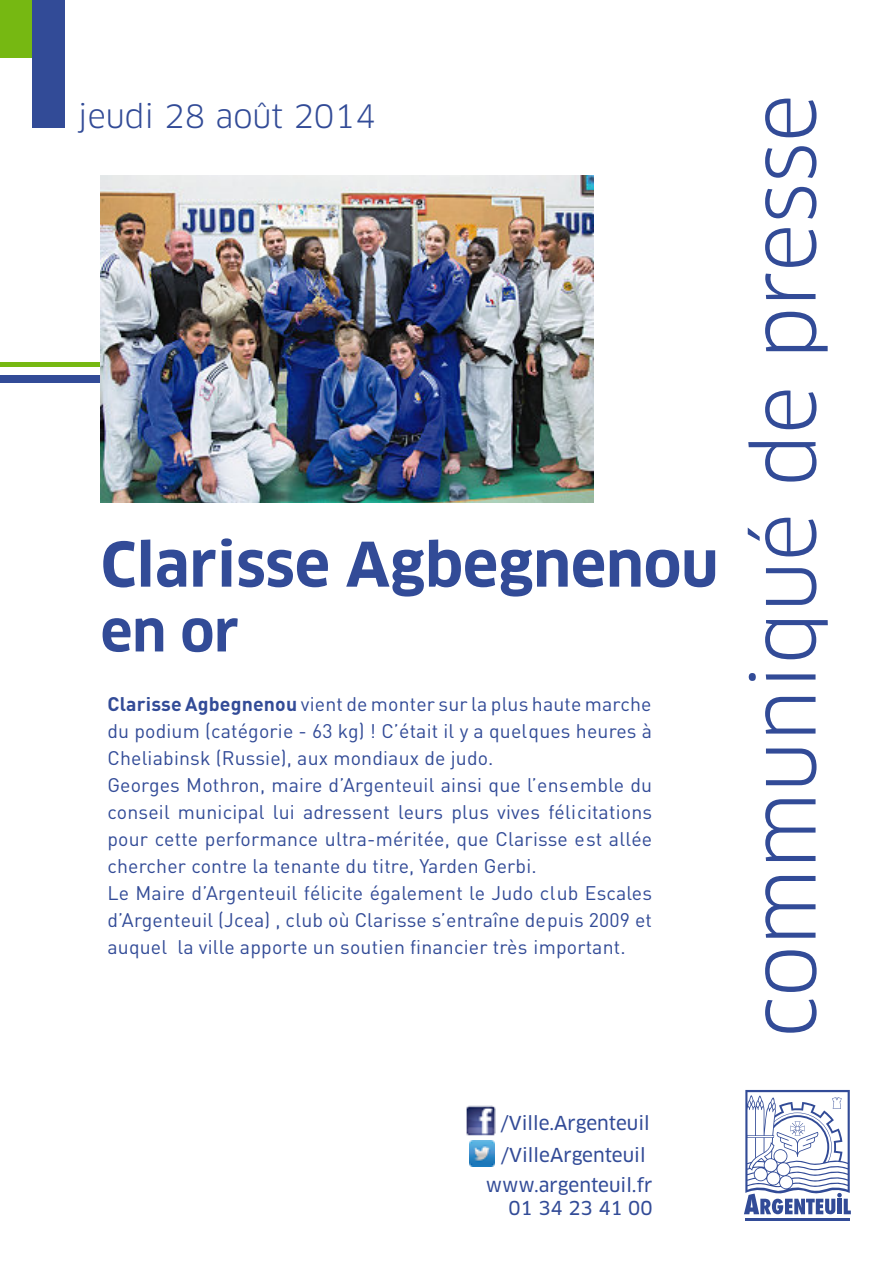
<style>
.page{position:relative;width:893px;height:1263px;background:#fff}
.page>*{position:absolute;margin:0;border:0;box-sizing:border-box;transform-origin:0 0}
.t1{font:84px "Clan";color:#324b97}
.t2{font:700 60px "Clan";color:#324b97}
.t3{font:700 54px "Clan";color:#324b97}
.t4{font:31.5px "Clan";color:#324b97}
.t5{font:19.5px/27px "DIN";letter-spacing:.01em;color:#324b97}
.t6{font:18.75px/22.5px "Clan News";color:#324b97;text-align:right}
.s1{font-weight:700}
</style>
<div class="page">
<div style="left:0;top:0;width:32px;height:58px;background:#76b812"></div>
<div style="left:32px;top:0;width:32px;height:128px;background:#324b97"></div>
<div style="left:0;top:375px;width:139px;height:8px;background:#324b97"></div>
<hr style="left:0;top:362px;width:119px;height:4px;background:#76b812">
<hr style="left:745px;top:1218px;width:104px;height:2px;background:#324b97">
<svg style="left:744px;top:1090px;width:106px;height:124px"></svg>
<img style="left:466px;top:1105px;width:30px;height:31px">
<img style="left:469px;top:1140px;width:26px;height:26px">
<img style="left:101px;top:176px;width:492px;height:327px">
<h3 class="t4" style="left:78px;top:102px;width:299px">jeudi 28 août 2014</h3>
<h2 class="t2" style="left:101px;top:538px;width:619px">Clarisse Agbegnenou</h2>
<h3 class="t3" style="left:101px;top:608px;width:140px">en or</h3>
<p class="t5" style="left:107px;top:692px;width:546px"><span class="s1">Clarisse Agbegnenou</span> vient de monter sur la plus haute marche du podium (catégorie - 63 kg) ! C’était il y a quelques heures à Cheliabinsk (Russie), aux mondiaux de judo.<br>Georges Mothron, maire d’Argenteuil ainsi que l’ensemble du conseil municipal lui adressent leurs plus vives félicitations pour cette performance ultra-méritée, que Clarisse est allée chercher contre la tenante du titre, Yarden Gerbi.<br>Le Maire d’Argenteuil félicite également le Judo club Escales d’Argenteuil (Jcea) , club où Clarisse s’entraîne depuis 2009 et auquel la ville apporte un soutien financier très important.</p>
<h1 class="t1" style="left:747px;top:1037px;width:945px;rotate:-90deg">communiqué de presse</h1>
<p class="t6" style="left:500px;top:1113px;width:151px">/Ville.Argenteuil</p>
<p class="t6" style="left:501px;top:1144px;width:146px">/VilleArgenteuil</p>
<p class="t6" style="left:486px;top:1175px;width:168px">www.argenteuil.fr<br>01 34 23 41 00</p>
</div>
